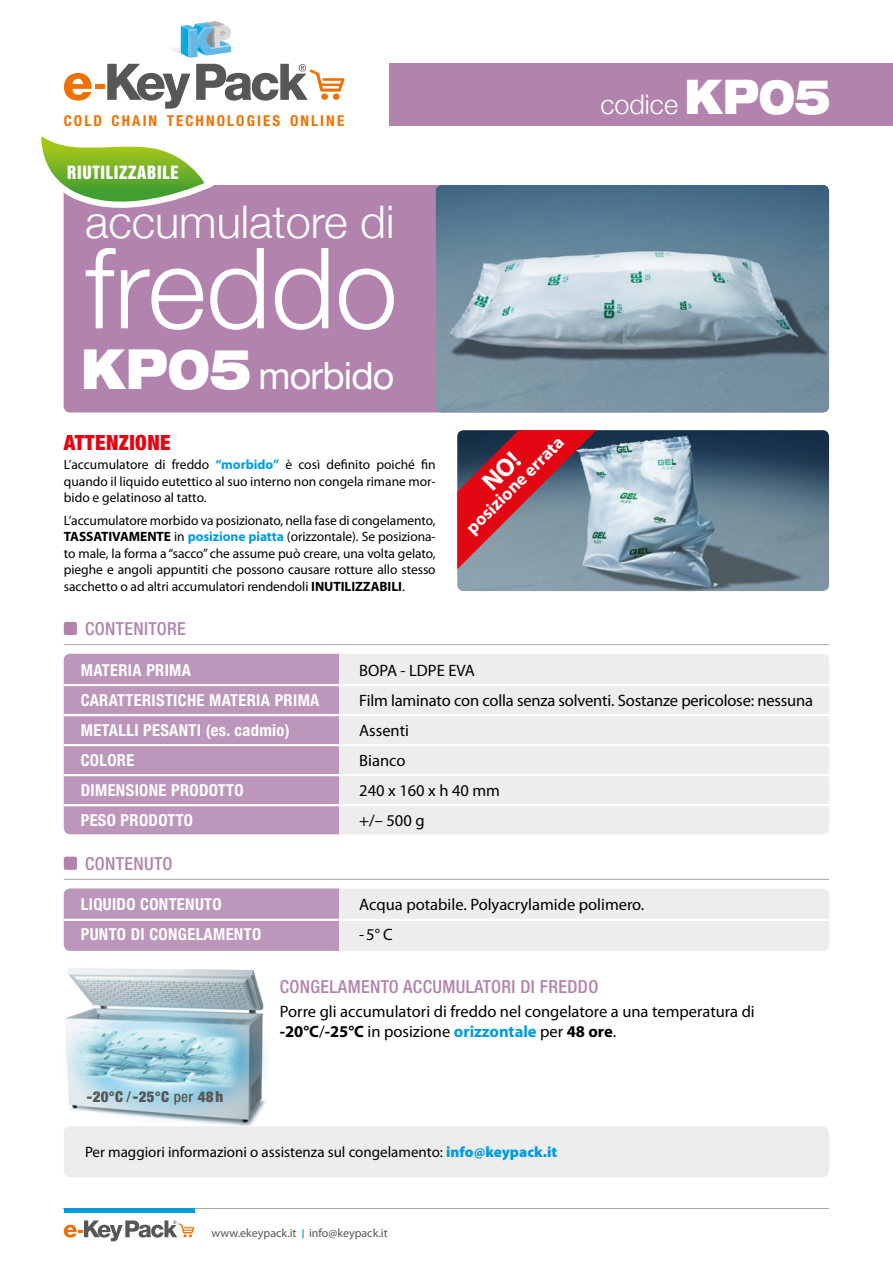
<style>
.page{position:relative;width:893px;height:1263px;background:#fff}
.page>*{position:absolute;margin:0;border:0;box-sizing:border-box;transform-origin:0 0}
.tabella{font:300 112.5px "Helvetica Neue";color:#fff}
.titoli{font:900 expanded 48px "Helvetica Neue";color:#fff;scale:.8 1}
.tabella-2{font:300 45px "Helvetica Neue";color:#fff}
.titoli-2{font:37.5px "Helvetica Neue";letter-spacing:-.02em;color:#fff}
.tabella-3{font:300 27px "Helvetica Neue";color:#fff}
.sottotitolo_note{font:900 condensed 21px "Helvetica Neue";letter-spacing:.02em;color:#e30613}
.sottotitolo_note-2{font:500 condensed 18px "Helvetica Neue";letter-spacing:.02em;color:#b283ad}
.titoli_2{font:500 condensed 18px "Helvetica Neue";letter-spacing:.02em;color:#b283ad}
.testo{font:700 18px "Myriad Pro";color:#fff}
.testo-2{font:16.65px "Helvetica Inserat";letter-spacing:.04em;color:#fff}
.tabella-4{font:16.5px "Myriad Pro";letter-spacing:-.005em;color:#000}
.tabella-5{font:700 condensed 16.5px "Helvetica Neue";letter-spacing:.02em;color:#fff}
.testo-3{font:16.5px/19.8px "Myriad Pro";color:#000}
.t1{font:15px "Myriad Pro";color:#000}
.tabella-6{font:700 condensed 15px "Helvetica Neue";letter-spacing:.14em;color:#ee7203}
.t2{font:900 condensed 15px "Helvetica Neue";letter-spacing:.02em;color:#575756}
.testo-4{font:13.5px/16.5px "Myriad Pro";letter-spacing:-.005em;color:#000;text-align:justify}
.t3{font:12px "Myriad Pro";color:#575756}
.s1{font-weight:900;font-stretch:expanded;font-size:55.5px}
.s2{font-weight:700;color:#009cdc}
.s3{font-weight:700}
.s4{font-weight:500}
.s5{font-weight:900;color:#009cdc}
.s6{font-weight:900;font-size:9px;color:#009cdc}
</style>
<div class="page">
<hr style="left:64px;top:1208px;width:765px;height:1px;background:#a8a8a7">
<div style="left:64px;top:1208px;width:130px;height:5px;background:#009cdc"></div>
<svg style="left:64px;top:1220px;width:131px;height:21px"></svg>
<div style="left:389px;top:64px;width:504px;height:62px;background:#b283ad"></div>
<div style="left:64px;top:185px;width:765px;height:227px;background:#b283ad;border-radius:6px"></div>
<img style="left:436px;top:185px;width:393px;height:227px">
<svg style="left:41px;top:136px;width:173px;height:94px"></svg>
<hr style="left:64px;top:135px;width:297px;height:2px;background:#fff">
<svg style="left:64px;top:64px;width:126px;height:45px"></svg>
<svg style="left:196px;top:64px;width:149px;height:37px"></svg>
<svg style="left:171px;top:21px;width:60px;height:37px"></svg>
<div style="left:64px;top:1126px;width:765px;height:51px;background:#ededed;border-radius:6px"></div>
<div style="left:64px;top:654px;width:765px;height:180px;background:#ededed;border-radius:6px"></div>
<div style="left:64px;top:888px;width:765px;height:63px;background:#ededed;border-radius:6px"></div>
<div style="left:64px;top:654px;width:274px;height:180px;background:#bd96bb"></div>
<div style="left:64px;top:888px;width:274px;height:63px;background:#bd96bb"></div>
<img style="left:64px;top:968px;width:203px;height:157px">
<div style="left:64px;top:622px;width:13px;height:13px;background:#b283ad;border-radius:2px"></div>
<div style="left:64px;top:857px;width:13px;height:13px;background:#b283ad;border-radius:2px"></div>
<hr style="left:64px;top:644px;width:765px;height:1px;background:#a8a8a7">
<hr style="left:64px;top:879px;width:765px;height:1px;background:#a8a8a7">
<img style="left:457px;top:430px;width:372px;height:161px">
<hr style="left:64px;top:684px;width:765px;height:2px;background:#fff">
<hr style="left:64px;top:714px;width:765px;height:2px;background:#fff">
<hr style="left:64px;top:744px;width:765px;height:2px;background:#fff">
<hr style="left:64px;top:774px;width:765px;height:2px;background:#fff">
<hr style="left:64px;top:804px;width:765px;height:2px;background:#fff">
<hr style="left:64px;top:919px;width:765px;height:2px;background:#fff">
<svg style="left:457px;top:430px;width:140px;height:139px"></svg>
<p class="tabella-6" style="left:64px;top:112px;width:282px">COLD CHAIN TECHNOLOGIES ONLINE</p>
<p class="testo-2" style="left:67px;top:162px;width:113px">RIUTILIZZABILE</p>
<p class="tabella-2" style="left:85px;top:195px;width:311px">accumulatore di</p>
<p class="tabella" style="left:85px;top:219px;width:314px">freddo</p>
<p class="titoli-2" style="left:81px;top:353px;width:315px"><span class="s1">KP05</span> morbido</p>
<p class="sottotitolo_note" style="left:64px;top:430px;width:108px">ATTENZIONE</p>
<p class="testo-4" style="left:64px;top:456px;width:373px">L’accumulatore di freddo <span class="s2">“morbido”</span> è così definito poiché fin quando il liquido eutettico al suo interno non congela rimane mor&shy;bido e gelatinoso al tatto.</p>
<p class="testo-4" style="left:64px;top:512px;width:373px">L’accumulatore morbido va posizionato, nella fase di congelamento, <span class="s3">TASSATIVAMENTE</span> in <span class="s2">posizione piatta</span> (orizzontale). Se posiziona&shy;to male, la forma a “sacco” che assume può creare, una volta gelato, pieghe e angoli appuntiti che possono causare rotture allo stesso sacchetto o ad altri accumulatori rendendoli <span class="s3">INUTILIZZABILI</span>.</p>
<p class="titoli_2" style="left:85px;top:618px;width:102px">CONTENITORE</p>
<p class="testo" style="left:462px;top:524px;width:131px;rotate:-45deg">posizione errata</p>
<p class="tabella-3" style="left:600px;top:88px;width:79px">codice</p>
<p class="titoli" style="left:684px;top:66px;width:185px">KP05</p>
<p class="tabella-5" style="left:81px;top:660px;width:112px">MATERIA PRIMA</p>
<p class="tabella-4" style="left:359px;top:661px;width:117px">BOPA - LDPE EVA</p>
<p class="tabella-5" style="left:81px;top:690px;width:240px">CARATTERISTICHE MATERIA PRIMA</p>
<p class="tabella-4" style="left:359px;top:691px;width:455px">Film laminato con colla senza solventi. Sostanze pericolose: nessuna</p>
<p class="tabella-5" style="left:81px;top:720px;width:210px">METALLI PESANTI (es. cadmio)</p>
<p class="tabella-4" style="left:359px;top:721px;width:51px">Assenti</p>
<p class="tabella-5" style="left:81px;top:750px;width:55px">COLORE</p>
<p class="tabella-4" style="left:359px;top:751px;width:48px">Bianco</p>
<p class="tabella-5" style="left:81px;top:780px;width:164px">DIMENSIONE PRODOTTO</p>
<p class="tabella-4" style="left:359px;top:781px;width:142px">240 x 160 x h 40 mm</p>
<p class="tabella-5" style="left:81px;top:810px;width:114px">PESO PRODOTTO</p>
<p class="tabella-4" style="left:359px;top:811px;width:67px">+/-- 500 g</p>
<p class="titoli_2" style="left:85px;top:852px;width:89px">CONTENUTO</p>
<p class="tabella-5" style="left:81px;top:894px;width:142px">LIQUIDO CONTENUTO</p>
<p class="tabella-4" style="left:359px;top:896px;width:287px">Acqua potabile. Polyacrylamide polimero.</p>
<p class="tabella-5" style="left:81px;top:924px;width:182px">PUNTO DI CONGELAMENTO</p>
<p class="tabella-4" style="left:359px;top:926px;width:35px">- 5°C</p>
<p class="t2" style="left:87px;top:1088px;width:138px">-20°C <span class="s4">/</span>-25°C <span class="s4">per</span> 48h</p>
<p class="sottotitolo_note-2" style="left:280px;top:976px;width:320px">CONGELAMENTO ACCUMULATORI DI FREDDO</p>
<p class="testo-3" style="left:280px;top:1002px;width:476px">Porre gli accumulatori di freddo nel congelatore a una temperatura di <span class="s3">-20°C</span>/<span class="s3">-25°C</span> in posizione <span class="s2">orizzontale</span> per <span class="s3">48 ore</span>.</p>
<p class="t1" style="left:85px;top:1143px;width:474px">Per maggiori informazioni o assistenza sul congelamento: <span class="s5">info@keypack.it</span></p>
<p class="t3" style="left:211px;top:1226px;width:178px">www.ekeypack.it <span class="s6">|</span> info@keypack.it</p>
</div>
